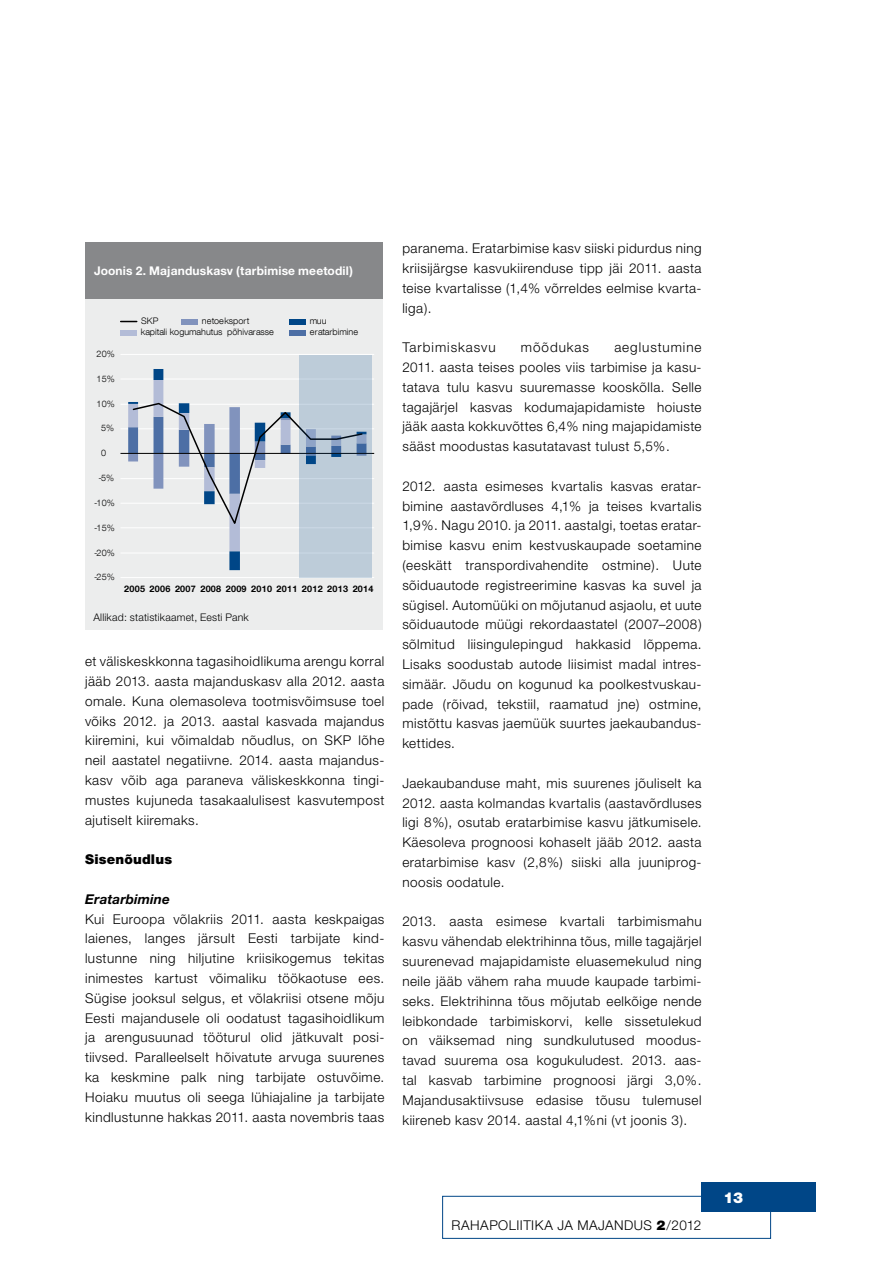
<style>
.page{position:relative;width:893px;height:1263px;background:#fff}
.page>*{position:absolute;margin:0;border:0;box-sizing:border-box;transform-origin:0 0}
.t1{font:900 15px "Helvetica Neue";color:#fff}
.t2{font:300 13.5px/19.8px "Helvetica Neue";letter-spacing:.035em;color:#000;text-align:justify}
.t3{font:300 13.5px "Helvetica Neue";letter-spacing:.07em;color:#000}
.t4{font:italic 700 13.5px "Helvetica Neue";letter-spacing:.01em;color:#000}
.t5{font:900 13.5px "Helvetica Neue";letter-spacing:.015em;color:#000}
.t6{font:700 12px "Helvetica Neue";letter-spacing:.01em;color:#fff}
.t7{font:300 10.5px "Helvetica Neue";letter-spacing:.015em;color:#000}
.t8{font:300 9px "Helvetica Neue LT Com";letter-spacing:.01em;color:#000}
.t9{font:700 9px "Helvetica Neue LT Com";letter-spacing:.03em;color:#000}
.s1{font-weight:900}
</style>
<div class="page">
<div style="left:442px;top:1196px;width:329px;height:43px;border:1px solid #004687"></div>
<div style="left:701px;top:1182px;width:114px;height:30px;background:#004687"></div>
<div style="left:85px;top:243px;width:298px;height:387px;background:#eceded"></div>
<hr style="left:120px;top:354px;width:254px;height:1px;background:#fff">
<hr style="left:120px;top:379px;width:254px;height:1px;background:#fff">
<hr style="left:120px;top:404px;width:254px;height:1px;background:#fff">
<hr style="left:120px;top:428px;width:254px;height:1px;background:#fff">
<hr style="left:120px;top:478px;width:254px;height:1px;background:#fff">
<hr style="left:120px;top:503px;width:254px;height:1px;background:#fff">
<hr style="left:120px;top:527px;width:254px;height:1px;background:#fff">
<hr style="left:120px;top:553px;width:254px;height:1px;background:#fff">
<hr style="left:120px;top:577px;width:254px;height:1px;background:#fff">
<svg style="left:153px;top:369px;width:87px;height:201px"></svg>
<hr style="left:120px;top:453px;width:254px;height:1px;background:#000">
<svg style="left:128px;top:380px;width:171px;height:171px"></svg>
<div style="left:289px;top:319px;width:16px;height:5px;background:#004687"></div>
<div style="left:181px;top:319px;width:17px;height:5px;background:#8193bd"></div>
<div style="left:121px;top:330px;width:16px;height:5px;background:#b3bcd7"></div>
<div style="left:289px;top:330px;width:17px;height:5px;background:#4d6fa5"></div>
<svg style="left:121px;top:321px;width:16px;height:1px"></svg>
<svg style="left:299px;top:355px;width:73px;height:223px;background:#b6c6d5"></svg>
<div style="left:85px;top:242px;width:298px;height:57px;background:#87888a"></div>
<p class="t6" style="left:94px;top:264px;width:260px">Joonis 2. Majanduskasv (tarbimise meetodil)</p>
<p class="t8" style="left:97px;top:348px;width:20px">20%</p>
<p class="t8" style="left:97px;top:373px;width:20px">15%</p>
<p class="t8" style="left:97px;top:398px;width:20px">10%</p>
<p class="t8" style="left:101px;top:423px;width:15px">5%</p>
<p class="t8" style="left:101px;top:448px;width:7px">0</p>
<p class="t8" style="left:99px;top:472px;width:17px">-5%</p>
<p class="t8" style="left:94px;top:497px;width:22px">-10%</p>
<p class="t8" style="left:94px;top:522px;width:22px">-15%</p>
<p class="t8" style="left:94px;top:547px;width:22px">-20%</p>
<p class="t8" style="left:94px;top:572px;width:22px">-25%</p>
<p class="t8" style="left:141px;top:316px;width:19px">SKP</p>
<p class="t8" style="left:202px;top:316px;width:49px">netoeksport</p>
<p class="t8" style="left:310px;top:316px;width:19px">muu</p>
<p class="t8" style="left:141px;top:326px;width:134px">kapitali kogumahutus põhivarasse</p>
<p class="t8" style="left:310px;top:326px;width:50px">eratarbimine</p>
<p class="t9" style="left:124px;top:583px;width:251px">2005 2006 2007 2008 2009 2010 2011 2012 2013 2014</p>
<p class="t7" style="left:93px;top:611px;width:157px">Allikad: statistikaamet, Eesti Pank</p>
<p class="t2" style="left:85px;top:651px;width:301px">et väliskeskkonna tagasihoidlikuma arengu korral jääb 2013. aasta majanduskasv alla 2012. aasta omale. Kuna olemasoleva tootmisvõimsuse toel võiks 2012. ja 2013. aastal kasvada majandus kiiremini, kui võimaldab nõudlus, on SKP lõhe neil aastatel negatiivne. 2014. aasta majandus&shy;kasv võib aga paraneva väliskeskkonna tingi&shy;mustes kujuneda tasakaalulisest kasvutempost ajutiselt kiiremaks.</p>
<p class="t5" style="left:85px;top:851px;width:89px">Sisenõudlus</p>
<p class="t4" style="left:85px;top:891px;width:86px">Eratarbimine</p>
<p class="t2" style="left:85px;top:909px;width:301px">Kui Euroopa võlakriis 2011. aasta keskpaigas laienes, langes järsult Eesti tarbijate kind&shy;lustunne ning hiljutine kriisikogemus tekitas inimestes kartust võimaliku töökaotuse ees.<br>Sügise jooksul selgus, et võlakriisi otsene mõju Eesti majandusele oli oodatust tagasihoidlikum ja arengusuunad tööturul olid jätkuvalt posi&shy;tiivsed. Paralleelselt hõivatute arvuga suurenes ka keskmine palk ning tarbijate ostuvõime.<br>Hoiaku muutus oli seega lühiajaline ja tarbijate kindlustunne hakkas 2011. aasta novembris taas</p>
<p class="t2" style="left:402px;top:238px;width:301px">paranema. Eratarbimise kasv siiski pidurdus ning kriisijärgse kasvukiirenduse tipp jäi 2011. aasta teise kvartalisse (1,4% võrreldes eelmise kvarta&shy;liga).</p>
<p class="t3" style="left:402px;top:339px;width:95px">Tarbimiskasvu</p>
<p class="t3" style="left:521px;top:339px;width:70px">mõõdukas</p>
<p class="t2" style="left:402px;top:337px;width:301px;text-indent:212px">aeglustumine 2011. aasta teises pooles viis tarbimise ja kasu&shy;tatava tulu kasvu suuremasse kooskõlla. Selle tagajärjel kasvas kodumajapidamiste hoiuste jääk aasta kokkuvõttes 6,4% ning majapidamiste sääst moodustas kasutatavast tulust 5,5%.</p>
<p class="t2" style="left:402px;top:476px;width:301px">2012. aasta esimeses kvartalis kasvas eratar&shy;bimine aastavõrdluses 4,1% ja teises kvartalis 1,9%. Nagu 2010. ja 2011. aastalgi, toetas eratar&shy;bimise kasvu enim kestvuskaupade soetamine (eeskätt transpordivahendite ostmine). Uute sõiduautode registreerimine kasvas ka suvel ja sügisel. Automüüki on mõjutanud asjaolu, et uute sõiduautode müügi rekordaastatel (2007–2008) sõlmitud liisingulepingud hakkasid lõppema.<br>Lisaks soodustab autode liisimist madal intres&shy;simäär. Jõudu on kogunud ka poolkestvuskau&shy;pade (rõivad, tekstiil, raamatud jne) ostmine, mistõttu kasvas jaemüük suurtes jaekaubandus&shy;kettides.</p>
<p class="t2" style="left:402px;top:773px;width:301px">Jaekaubanduse maht, mis suurenes jõuliselt ka 2012. aasta kolmandas kvartalis (aastavõrdluses ligi 8%), osutab eratarbimise kasvu jätkumisele.<br>Käesoleva prognoosi kohaselt jääb 2012. aasta eratarbimise kasv (2,8%) siiski alla juuniprog&shy;noosis oodatule.</p>
<p class="t2" style="left:402px;top:911px;width:301px">2013. aasta esimese kvartali tarbimismahu kasvu vähendab elektrihinna tõus, mille tagajärjel suurenevad majapidamiste eluasemekulud ning neile jääb vähem raha muude kaupade tarbimi&shy;seks. Elektrihinna tõus mõjutab eelkõige nende leibkondade tarbimiskorvi, kelle sissetulekud on väiksemad ning sundkulutused moodus&shy;tavad suurema osa kogukuludest. 2013. aas&shy;tal kasvab tarbimine prognoosi järgi 3,0%.<br>Majandusaktiivsuse edasise tõusu tulemusel kiireneb kasv 2014. aastal 4,1%ni (vt joonis 3).</p>
<p class="t2" style="left:451px;top:1214px;width:251px">RAHAPOLIITIKA JA MAJANDUS <span class="s1">2</span>/2012</p>
<p class="t1" style="left:724px;top:1188px;width:21px">13</p>
</div>
